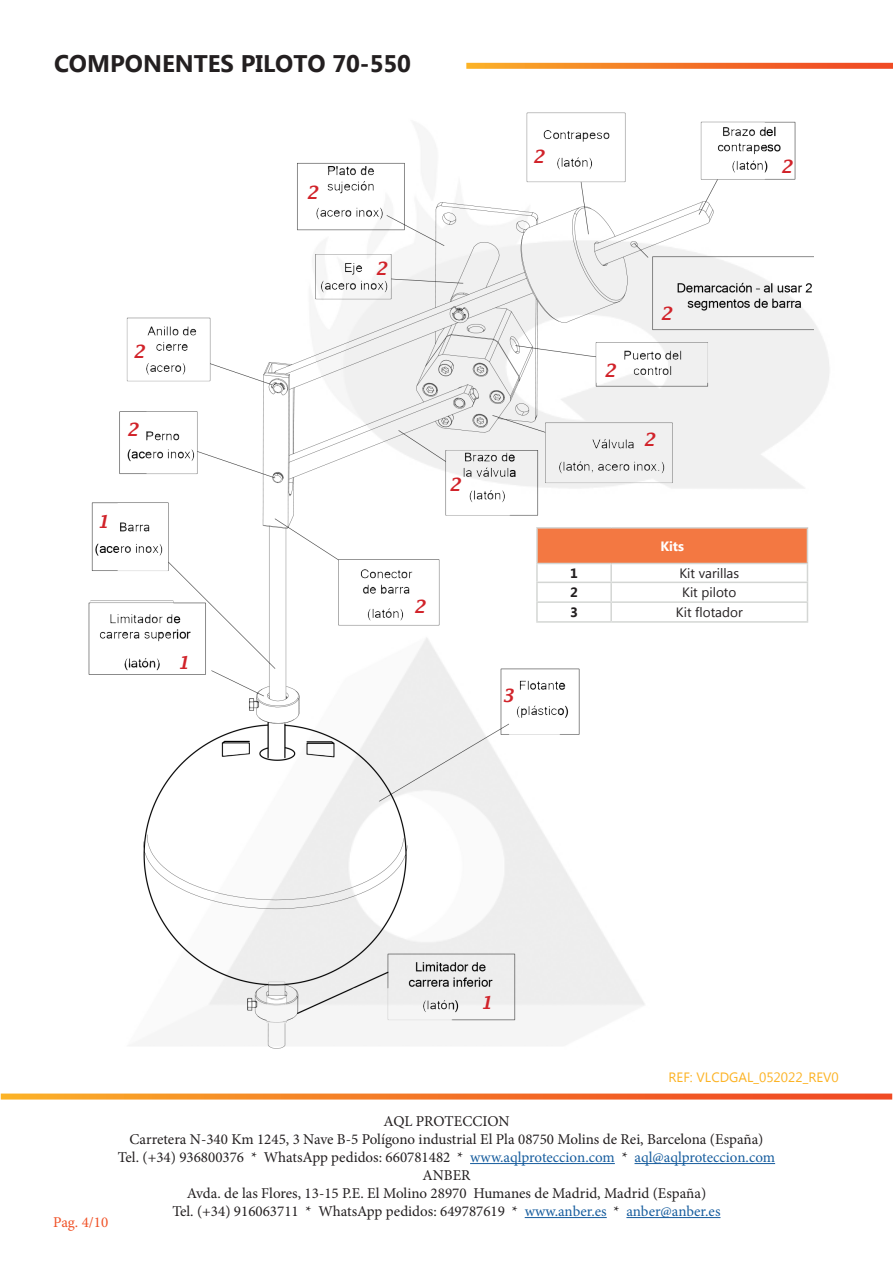
<style>
.page{position:relative;width:893px;height:1263px;background:#fff}
.page>*{position:absolute;margin:0;border:0;box-sizing:border-box;transform-origin:0 0}
.t1{font:700 24px "Microsoft New Tai Lue";color:#231f20}
.t2{font:italic 600 18px "Lucida Fax";color:#d1232a}
.t3{font:15px/18px "Minion Pro";color:#231f20;text-align:center}
.t4{font:15px "Minion Pro";color:#f05126}
.t5{font:13.5px "Microsoft New Tai Lue";color:#231f20}
.t6{font:13.5px "Microsoft New Tai Lue";color:#fcb325}
.t7{font:700 13.5px "Microsoft New Tai Lue";color:#fff}
.t8{font:700 13.5px "Microsoft New Tai Lue";color:#231f20}
.s1{color:#175d9e}
</style>
<div class="page">
<svg style="left:1px;top:1093px;width:891px;height:6px"></svg>
<hr style="left:470px;top:1163px;width:145px;height:1px;background:#175d9e">
<hr style="left:634px;top:1163px;width:141px;height:1px;background:#175d9e">
<hr style="left:525px;top:1217px;width:82px;height:1px;background:#175d9e">
<hr style="left:626px;top:1217px;width:94px;height:1px;background:#175d9e">
<img style="left:79px;top:112px;width:735px;height:988px">
<div style="left:537px;top:528px;width:270px;height:35px;background:#f37842"></div>
<hr style="left:536px;top:527px;width:75px;height:2px;background:#d4d6d4">
<hr style="left:536px;top:529px;width:2px;height:34px;background:#d4d6d4">
<hr style="left:611px;top:527px;width:197px;height:2px;background:#d4d6d4">
<hr style="left:807px;top:529px;width:1px;height:34px;background:#d4d6d4">
<hr style="left:536px;top:563px;width:75px;height:1px;background:#d4d6d4">
<hr style="left:611px;top:563px;width:197px;height:1px;background:#d4d6d4">
<hr style="left:536px;top:582px;width:75px;height:1px;background:#d4d6d4">
<hr style="left:611px;top:582px;width:197px;height:1px;background:#d4d6d4">
<hr style="left:536px;top:601px;width:75px;height:2px;background:#d4d6d4">
<svg style="left:536px;top:564px;width:2px;height:57px"></svg>
<hr style="left:611px;top:601px;width:197px;height:2px;background:#d4d6d4">
<svg style="left:610px;top:564px;width:2px;height:57px"></svg>
<svg style="left:807px;top:564px;width:1px;height:57px"></svg>
<hr style="left:536px;top:621px;width:75px;height:2px;background:#d4d6d4">
<hr style="left:611px;top:621px;width:197px;height:2px;background:#d4d6d4">
<svg style="left:466px;top:63px;width:427px;height:6px"></svg>
<h1 class="t1" style="left:54px;top:50px;width:359px">COMPONENTES PILOTO 70-550</h1>
<p class="t2" style="left:133px;top:341px;width:13px">2</p>
<p class="t2" style="left:127px;top:419px;width:13px">2</p>
<p class="t2" style="left:97px;top:512px;width:13px">1</p>
<p class="t2" style="left:178px;top:652px;width:13px">1</p>
<p class="t2" style="left:306px;top:182px;width:13px">2</p>
<p class="t2" style="left:375px;top:259px;width:13px">2</p>
<p class="t2" style="left:449px;top:474px;width:13px">2</p>
<p class="t2" style="left:414px;top:596px;width:13px">2</p>
<p class="t2" style="left:533px;top:146px;width:13px">2</p>
<p class="t2" style="left:780px;top:157px;width:13px">2</p>
<p class="t2" style="left:502px;top:685px;width:13px">3</p>
<p class="t2" style="left:604px;top:361px;width:13px">2</p>
<p class="t2" style="left:660px;top:303px;width:13px">2</p>
<p class="t2" style="left:643px;top:429px;width:13px">2</p>
<p class="t7" style="left:660px;top:538px;width:25px">Kits</p>
<p class="t8" style="left:570px;top:565px;width:9px">1</p>
<p class="t5" style="left:679px;top:565px;width:61px">Kit varillas</p>
<p class="t8" style="left:570px;top:584px;width:9px">2</p>
<p class="t5" style="left:682px;top:584px;width:56px">Kit piloto</p>
<p class="t8" style="left:570px;top:604px;width:9px">3</p>
<p class="t5" style="left:676px;top:604px;width:68px">Kit flotador</p>
<p class="t2" style="left:480px;top:992px;width:13px">1</p>
<p class="t4" style="left:53px;top:1212px;width:57px">Pag. 4/10</p>
<p class="t6" style="left:668px;top:1069px;width:172px">REF: VLCDGAL_052022_REV0</p>
<p class="t3" style="left:118px;top:1112px;width:659px">AQL PROTECCION<br>Carretera N-340 Km 1245, 3 Nave B-5 Polígono industrial El Pla 08750 Molins de Rei, Barcelona (España)<br>Tel. (+34) 936800376 * WhatsApp pedidos: 660781482 * <span class="s1">www.aqlproteccion.com</span> * <span class="s1">aql@aqlproteccion.com </span>ANBER<br>Avda. de las Flores, 13-15 P.E. El Molino 28970 Humanes de Madrid, Madrid (España)<br>Tel. (+34) 916063711 * WhatsApp pedidos: 649787619 * <span class="s1">www.anber.es</span> * <span class="s1">anber@anber.es</span></p>
</div>
